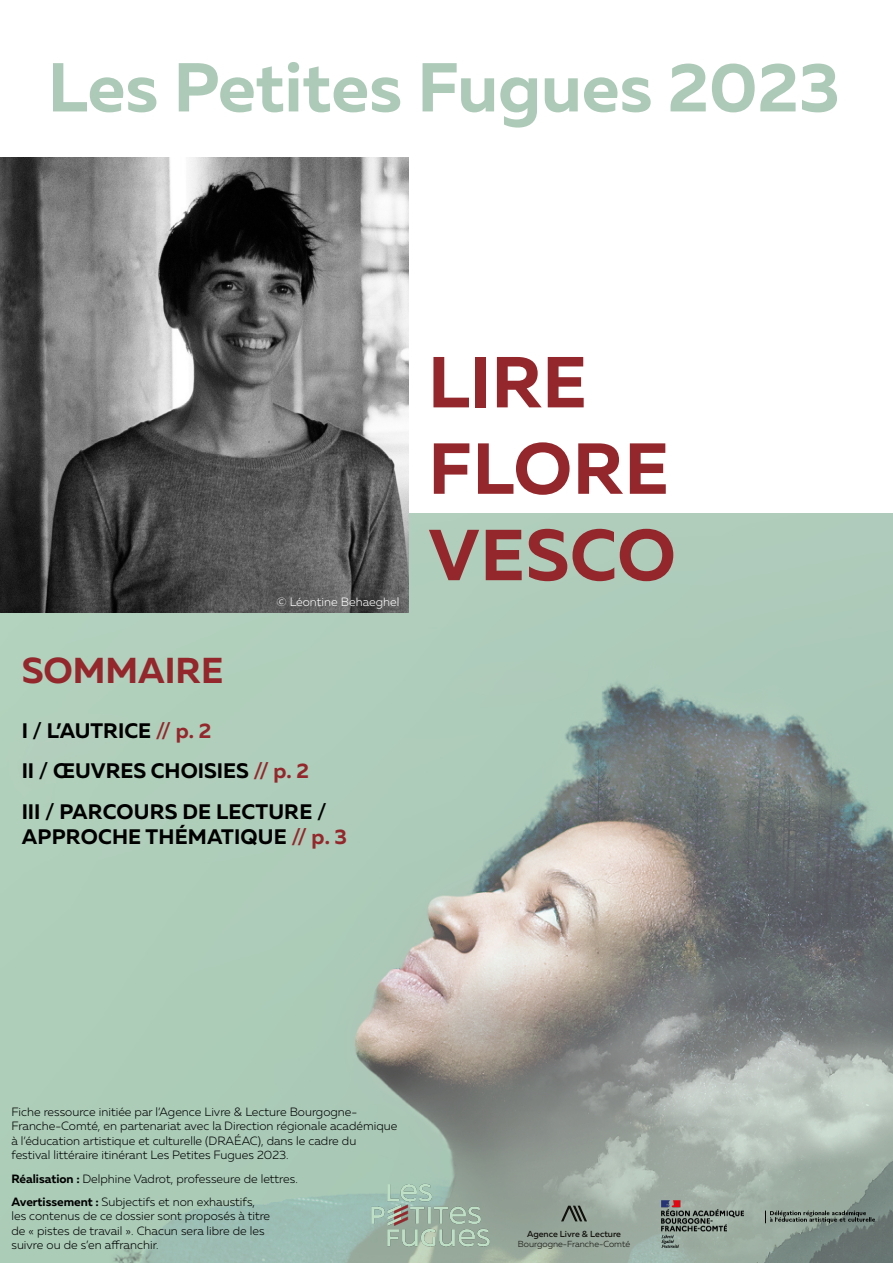
<style>
.page{position:relative;width:893px;height:1263px;background:#fff}
.page>*{position:absolute;margin:0;border:0;box-sizing:border-box;transform-origin:0 0}
.t1{font:700 72px/86.4px "Muller";letter-spacing:.01em;color:#93272c}
.t2{font:700 69px "Muller";color:#adcab8}
.t3{font:700 36px "Muller";color:#93272c}
.t4{font:700 21px/40.2px "Muller";color:#000}
.t5{font:300 12px/14.4px "Muller";color:#000}
.t6{font:300 12px "Muller";color:#fff}
.t7{font:300 8.7px "Muller";color:#12100b}
.t8{font:500 8.7px "Muller";color:#12100b}
.s1{color:#93272c}
.s2{font-weight:700}
</style>
<div class="page">
<img style="left:0;top:513px;width:893px;height:750px">
<svg style="left:561px;top:1206px;width:26px;height:15px"></svg>
<img style="left:0;top:157px;width:408px;height:455px">
<img style="left:662px;top:1200px;width:212px;height:47px">
<img style="left:367px;top:1181px;width:127px;height:67px">
<h2 class="t2" style="left:48px;top:44px;width:793px">Les Petites Fugues 2023</h2>
<p class="t6" style="left:276px;top:594px;width:124px">© Léontine Behaeghel</p>
<h3 class="t3" style="left:22px;top:648px;width:203px">SOMMAIRE</h3>
<h3 class="t4" style="left:22px;top:711px;width:306px">I / L’AUTRICE <span class="s1">// p. 2<br></span>II / ŒUVRES CHOISIES <span class="s1">// p. 2<br></span>III / PARCOURS DE LECTURE /</h3>
<h3 class="t4" style="left:22px;top:816px;width:327px">APPROCHE THÉMATIQUE <span class="s1">// p. 3</span></h3>
<h1 class="t1" style="left:428px;top:339px;width:249px">LIRE<br>FLORE<br>VESCO</h1>
<p class="t5" style="left:11px;top:1104px;width:387px">Fiche ressource initiée par l’Agence Livre &amp; Lecture Bourgogne-Franche-Comté, en partenariat avec la Direction régionale académique à l’éducation artistique et culturelle (DRAÉAC), dans le cadre du festival littéraire itinérant Les Petites Fugues 2023.</p>
<p class="t5" style="left:11px;top:1167px;width:288px;line-height:23.4px"><span class="s2">Réalisation :</span> Delphine Vadrot, professeure de lettres.<br><span class="s2">Avertissement :</span> Subjectifs et non exhaustifs,</p>
<p class="t5" style="left:11px;top:1209px;width:260px">les contenus de ce dossier sont proposés à titre de « pistes de travail ». Chacun sera libre de les suivre ou de s’en affranchir.</p>
<p class="t8" style="left:527px;top:1229px;width:95px">Agence Livre &amp; Lecture</p>
<p class="t7" style="left:518px;top:1238px;width:114px">Bourgogne-Franche-Comté</p>
</div>
